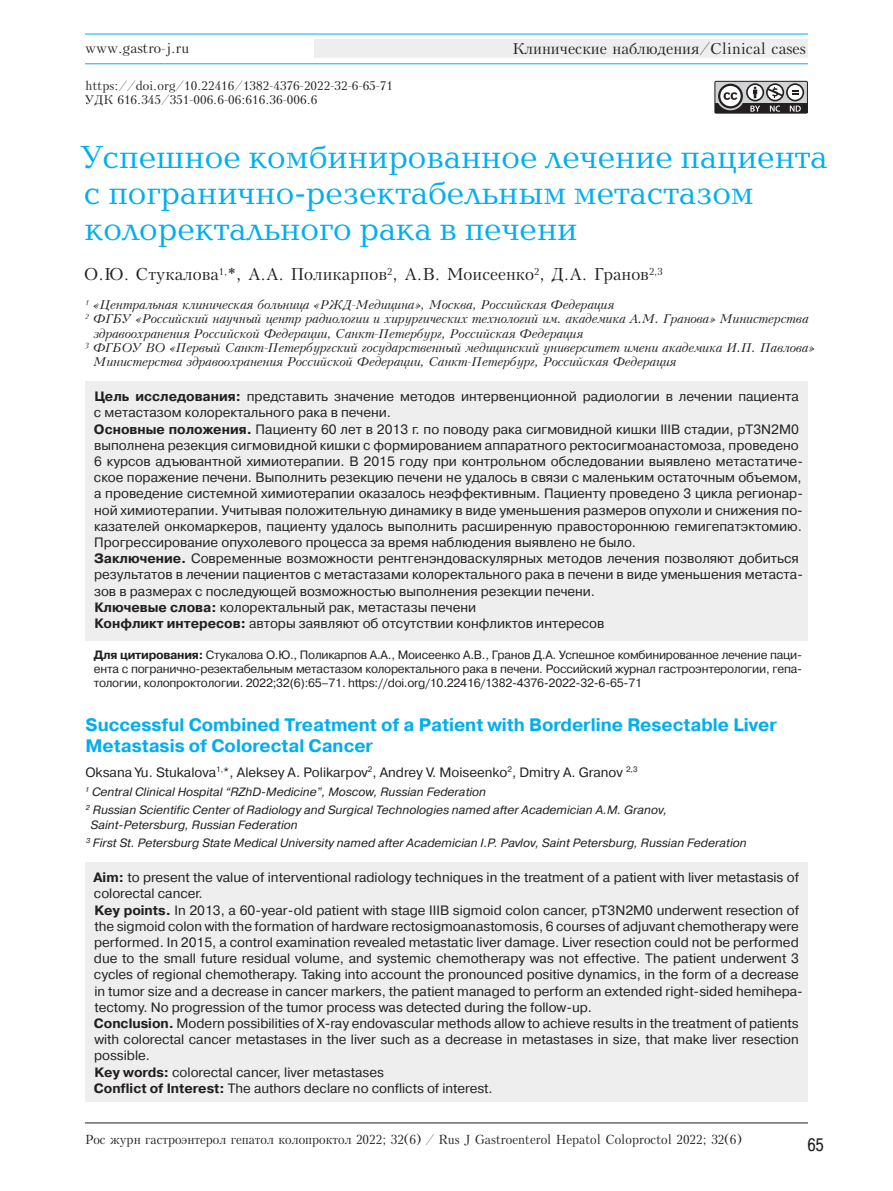
<style>
.page{position:relative;width:893px;height:1191px;background:#fff}
.page>*{position:absolute;margin:0;border:0;box-sizing:border-box;transform-origin:0 0}
.t1{font:33px/36px "Baltica C";color:#00aeef}
.t2{font:700 18px/21.6px "Pragmatica C";color:#00aeef}
.t3{font:18px "Pragmatica Cond C";color:#231f20}
.t4{font:16.5px "Kudrashov C";color:#231f20}
.t5{font:15px "Kudrashov C";color:#231f20}
.t6{font:13.5px/16.2px "Pragmatica C";color:#231f20}
.t7{font:13.5px "Kudrashov C";color:#231f20}
.t8{font:12.6px "Kudrashov C";color:#231f20;scale:.95 1}
.t9{font:italic 12px "Kudrashov C";letter-spacing:-.025em;color:#231f20}
.t10{font:12px/14.4px "Pragmatica C";letter-spacing:-.02em;color:#231f20;text-align:justify}
.t11{font:italic 12px/18.6px "Pragmatica C";color:#231f20}
.t12{font:12px/14.4px "Kudrashov C";color:#231f20}
.s1{font-weight:700}
</style>
<div class="page">
<hr style="left:85px;top:34px;width:723px;height:1px;background:#00aeef">
<hr style="left:85px;top:1122px;width:723px;height:1px;background:#231f20">
<hr style="left:85px;top:64px;width:723px;height:1px;background:#00aeef">
<div style="left:315px;top:40px;width:493px;height:18px;background:#eeeeef"></div>
<div style="left:85px;top:862px;width:723px;height:239px;background:#eeeeef"></div>
<div style="left:85px;top:381px;width:723px;height:259px;background:#eeeeef"></div>
<svg style="left:714px;top:81px;width:94px;height:33px"></svg>
<svg style="left:715px;top:82px;width:92px;height:31px"></svg>
<div style="left:715px;top:104px;width:92px;height:9px;background:#231f20"></div>
<svg style="left:716px;top:82px;width:29px;height:28px"></svg>
<svg style="left:746px;top:83px;width:18px;height:18px"></svg>
<svg style="left:718px;top:84px;width:25px;height:24px"></svg>
<svg style="left:766px;top:83px;width:18px;height:18px"></svg>
<svg style="left:786px;top:83px;width:18px;height:18px"></svg>
<div style="left:748px;top:85px;width:14px;height:15px;background:#fff;border-radius:50%"></div>
<div style="left:720px;top:86px;width:21px;height:20px;background:#fff;border-radius:50%"></div>
<div style="left:768px;top:85px;width:14px;height:15px;background:#fff;border-radius:50%"></div>
<div style="left:788px;top:85px;width:14px;height:15px;background:#fff;border-radius:50%"></div>
<svg style="left:753px;top:87px;width:4px;height:11px"></svg>
<svg style="left:750px;top:106px;width:10px;height:6px"></svg>
<svg style="left:770px;top:106px;width:10px;height:6px"></svg>
<svg style="left:790px;top:106px;width:11px;height:6px"></svg>
<svg style="left:767px;top:87px;width:16px;height:11px"></svg>
<svg style="left:792px;top:90px;width:6px;height:5px"></svg>
<svg style="left:723px;top:92px;width:14px;height:8px"></svg>
<p class="t7" style="left:85px;top:41px;width:106px">www.gastro-j.ru</p>
<p class="t12" style="left:84px;top:78px;width:310px">https://doi.org/10.22416/1382-4376-2022-32-6-65-71<br>УДК 616.345/351-006.6-06:616.36-006.6</p>
<p class="t5" style="left:512px;top:40px;width:295px">Клинические наблюдения/Clinical cases</p>
<h1 class="t1" style="left:80px;top:141px;width:749px">Успешное комбинированное лечение пациента с погранично-резектабельным метастазом колоректального рака в печени</h1>
<p class="t4" style="left:84px;top:265px;width:580px">О.Ю. Стукалова<sup>1,</sup>*, А.А. Поликарпов<sup>2</sup>, А.В. Моисеенко<sup>2</sup>, Д.А. Гранов<sup>2,3</sup></p>
<p class="t9" style="left:85px;top:297px;width:531px"><sup>1</sup> «Центральная клиническая больница «РЖД-Медицина», Москва, Российская Федерация</p>
<p class="t9" style="left:85px;top:312px;width:725px"><sup>2</sup> ФГБУ «Российский научный центр радиологии и хирургических технологий им. академика А.М. Гранова» Министерства</p>
<p class="t9" style="left:93px;top:326px;width:491px">здравоохранения Российской Федерации, Санкт-Петербург, Российская Федерация</p>
<p class="t9" style="left:85px;top:341px;width:731px"><sup>3</sup> ФГБОУ ВО «Первый Санкт-Петербургский государственный медицинский университет имени академика И.П. Павлова»</p>
<p class="t9" style="left:94px;top:355px;width:584px">Министерства здравоохранения Российской Федерации, Санкт-Петербург, Российская Федерация</p>
<p class="t6" style="left:94px;top:388px;width:711px"><span class="s1">Цель исследования:</span> представить значение методов интервенционной радиологии в лечении пациента с метастазом колоректального рака в печени.<br><span class="s1">Основные положения.</span> Пациенту 60 лет в 2013 г. по поводу рака сигмовидной кишки IIIB стадии, рT3N2M0 выполнена резекция сигмовидной кишки с формированием аппаратного ректосигмоанастомоза, проведено 6 курсов адъювантной химиотерапии. В 2015 году при контрольном обследовании выявлено метастатиче&shy;ское поражение печени. Выполнить резекцию печени не удалось в связи с маленьким остаточным объемом, а проведение системной химиотерапии оказалось неэффективным. Пациенту проведено 3 цикла регионар&shy;ной химиотерапии. Учитывая положительную динамику в виде уменьшения размеров опухоли и снижения по&shy;казателей онкомаркеров, пациенту удалось выполнить расширенную правостороннюю гемигепатэктомию.<br>Прогрессирование опухолевого процесса за время наблюдения выявлено не было.<br><span class="s1">Заключение.</span> Современные возможности рентгенэндоваскулярных методов лечения позволяют добиться результатов в лечении пациентов с метастазами колоректального рака в печени в виде уменьшения метаста&shy;зов в размерах с последующей возможностью выполнения резекции печени.<br><span class="s1">Ключевые слова:</span> колоректальный рак, метастазы печени<br><span class="s1">Конфликт интересов:</span> авторы заявляют об отсутствии конфликтов интересов</p>
<p class="t10" style="left:94px;top:647px;width:710px"><span class="s1">Для цитирования:</span> Стукалова О.Ю., Поликарпов А.А., Моисеенко А.В., Гранов Д.А. Успешное комбинированное лечение паци&shy;ента с погранично-резектабельным метастазом колоректального рака в печени. Российский журнал гастроэнтерологии, гепа&shy;тологии, колопроктологии. 2022;32(6):65–71. https://doi.org/10.22416/1382-4376-2022-32-6-65-71</p>
<h2 class="t2" style="left:85px;top:714px;width:693px">Successful Combined Treatment of a Patient with Borderline Resectable Liver<br>Metastasis of Colorectal Cancer</h2>
<p class="t6" style="left:85px;top:764px;width:554px">Oksana Yu. Stukalova<sup>1,</sup>*, Aleksey A. Polikarpov<sup>2</sup>, Andrey V. Moiseenko<sup>2</sup>, Dmitry A. Granov <sup>2,3</sup></p>
<p class="t11" style="left:85px;top:782px;width:583px"><sup>1</sup> Central Clinical Hospital “RZhD-Medicine”, Moscow, Russian Federation<br><sup>2</sup> Russian Scientific Center of Radiology and Surgical Technologies named after Academician A.M. Granov,</p>
<p class="t11" style="left:86px;top:815px;width:662px;text-indent:5px">Saint-Petersburg, Russian Federation<br><sup>3</sup> First St. Petersburg State Medical University named after Academician I.P. Pavlov, Saint Petersburg, Russian Federation</p>
<p class="t6" style="left:94px;top:869px;width:711px"><span class="s1">Aim:</span> to present the value of interventional radiology techniques in the treatment of a patient with liver metastasis of colorectal cancer.<br><span class="s1">Key points.</span> In 2013, a 60-year-old patient with stage IIIB sigmoid colon cancer, pT3N2M0 underwent resection of the sigmoid colon with the formation of hardware rectosigmoanastomosis, 6 courses of adjuvant chemotherapy were performed. In 2015, a control examination revealed metastatic liver damage. Liver resection could not be performed due to the small future residual volume, and systemic chemotherapy was not effective. The patient underwent 3 cycles of regional chemotherapy. Taking into account the pronounced positive dynamics, in the form of a decrease in tumor size and a decrease in cancer markers, the patient managed to perform an extended right-sided hemihepa&shy;tectomy. No progression of the tumor process was detected during the follow-up.<br><span class="s1">Conclusion.</span> Modern possibilities of X-ray endovascular methods allow to achieve results in the treatment of patients with colorectal cancer metastases in the liver such as a decrease in metastases in size, that make liver resection possible.<br><span class="s1">Key words:</span> colorectal cancer, liver metastases<br><span class="s1">Conflict of Interest:</span> The authors declare no conflicts of interest.</p>
<p class="t8" style="left:85px;top:1132px;width:693px">Рос журн гастроэнтерол гепатол колопроктол 2022; 32(6) / Rus J Gastroenterol Hepatol Coloproctol 2022; 32(6)</p>
<h2 class="t3" style="left:808px;top:1134px;width:17px">65</h2>
</div>
